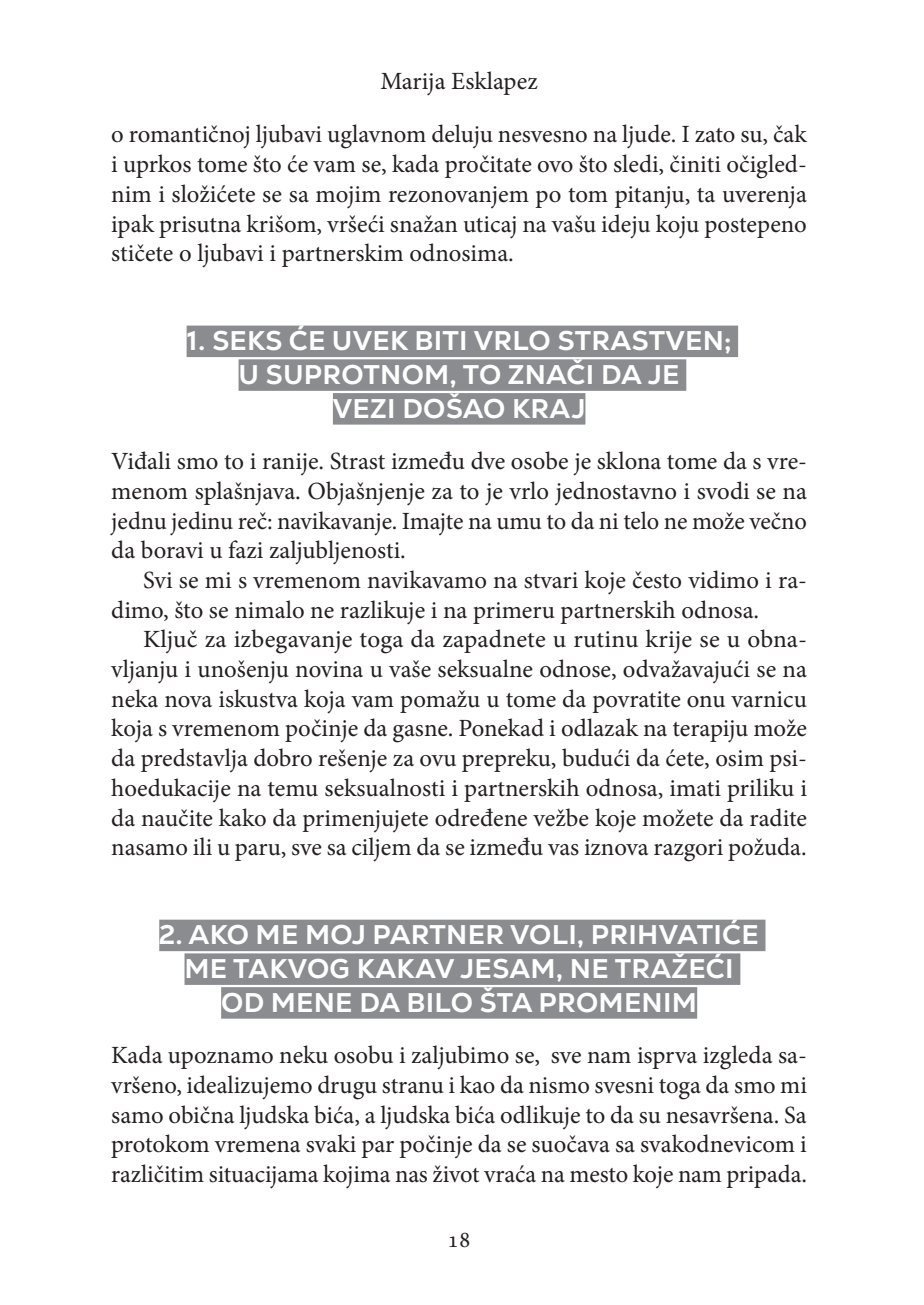
<style>
.page{position:relative;width:924px;height:1305px;background:#fff}
.page>*{position:absolute;margin:0;border:0;box-sizing:border-box;transform-origin:0 0}
.Naslov_1{font:800 27px/33.8px "Nexa Text";letter-spacing:.01em;color:#fff;text-align:center}
.SLOG{font:24.75px/29.7px "Minion Pro";color:#231f20;text-align:justify}
.Slog_0{font:24.75px/29.7px "Minion Pro";letter-spacing:-.005em;color:#231f20;text-align:justify}
.t1{font:23.62px "Minion Pro";color:#231f20}
</style>
<div class="page">
<div style="left:186px;top:326px;width:552px;height:31px;background:#8a8c8f"></div>
<div style="left:238px;top:359px;width:448px;height:32px;background:#8a8c8f"></div>
<div style="left:333px;top:393px;width:252px;height:32px;background:#8a8c8f"></div>
<div style="left:159px;top:920px;width:606px;height:31px;background:#8a8c8f"></div>
<div style="left:184px;top:953px;width:556px;height:32px;background:#8a8c8f"></div>
<div style="left:221px;top:987px;width:476px;height:32px;background:#8a8c8f"></div>
<p class="SLOG" style="left:380px;top:66px;width:159px">Marija Esklapez</p>
<p class="SLOG" style="left:111px;top:120px;width:697px">o romantičnoj ljubavi uglavnom deluju nesvesno na ljude. I zato su, čak i uprkos tome što će vam se, kada pročitate ovo što sledi, činiti očigled&shy;nim i složićete se sa mojim rezonovanjem po tom pitanju, ta uverenja ipak prisutna krišom, vršeći snažan uticaj na vašu ideju koju postepeno stičete o ljubavi i partnerskim odnosima.</p>
<p class="Naslov_1" style="left:186px;top:324px;width:546px">1. SEKS ĆE UVEK BITI VRLO STRASTVEN;<br>U SUPROTNOM, TO ZNAČI DA JE<br>VEZI DOŠAO KRAJ</p>
<p class="Slog_0" style="left:111px;top:446px;width:697px">Viđali smo to i ranije. Strast između dve osobe je sklona tome da s vre&shy;menom splašnjava. Objašnjenje za to je vrlo jednostavno i svodi se na jednu jedinu reč: navikavanje. Imajte na umu to da ni telo ne može večno da boravi u fazi zaljubljenosti.</p>
<p class="SLOG" style="left:111px;top:565px;width:697px;text-indent:32px">Svi se mi s vremenom navikavamo na stvari koje često vidimo i ra&shy;dimo, što se nimalo ne razlikuje i na primeru partnerskih odnosa.</p>
<p class="SLOG" style="left:111px;top:625px;width:697px;text-indent:32px">Ključ za izbegavanje toga da zapadnete u rutinu krije se u obna&shy;vljanju i unošenju novina u vaše seksualne odnose, odvažavajući se na neka nova iskustva koja vam pomažu u tome da povratite onu varnicu koja s vremenom počinje da gasne. Ponekad i odlazak na terapiju može da predstavlja dobro rešenje za ovu prepreku, budući da ćete, osim psi&shy;hoedukacije na temu seksualnosti i partnerskih odnosa, imati priliku i da naučite kako da primenjujete određene vežbe koje možete da radite nasamo ili u paru, sve sa ciljem da se između vas iznova razgori požuda.</p>
<p class="Naslov_1" style="left:159px;top:918px;width:601px">2. AKO ME MOJ PARTNER VOLI, PRIHVATIĆE<br>ME TAKVOG KAKAV JESAM, NE TRAŽEĆI<br>OD MENE DA BILO ŠTA PROMENIM</p>
<p class="Slog_0" style="left:111px;top:1040px;width:697px">Kada upoznamo neku osobu i zaljubimo se, sve nam isprva izgleda sa&shy;vršeno, idealizujemo drugu stranu i kao da nismo svesni toga da smo mi samo obična ljudska bića, a ljudska bića odlikuje to da su nesavršena. Sa protokom vremena svaki par počinje da se suočava sa svakodnevicom i različitim situacijama kojima nas život vraća na mesto koje nam pripada.</p>
<p class="t1" style="left:447px;top:1224px;width:24px">18</p>
</div>
